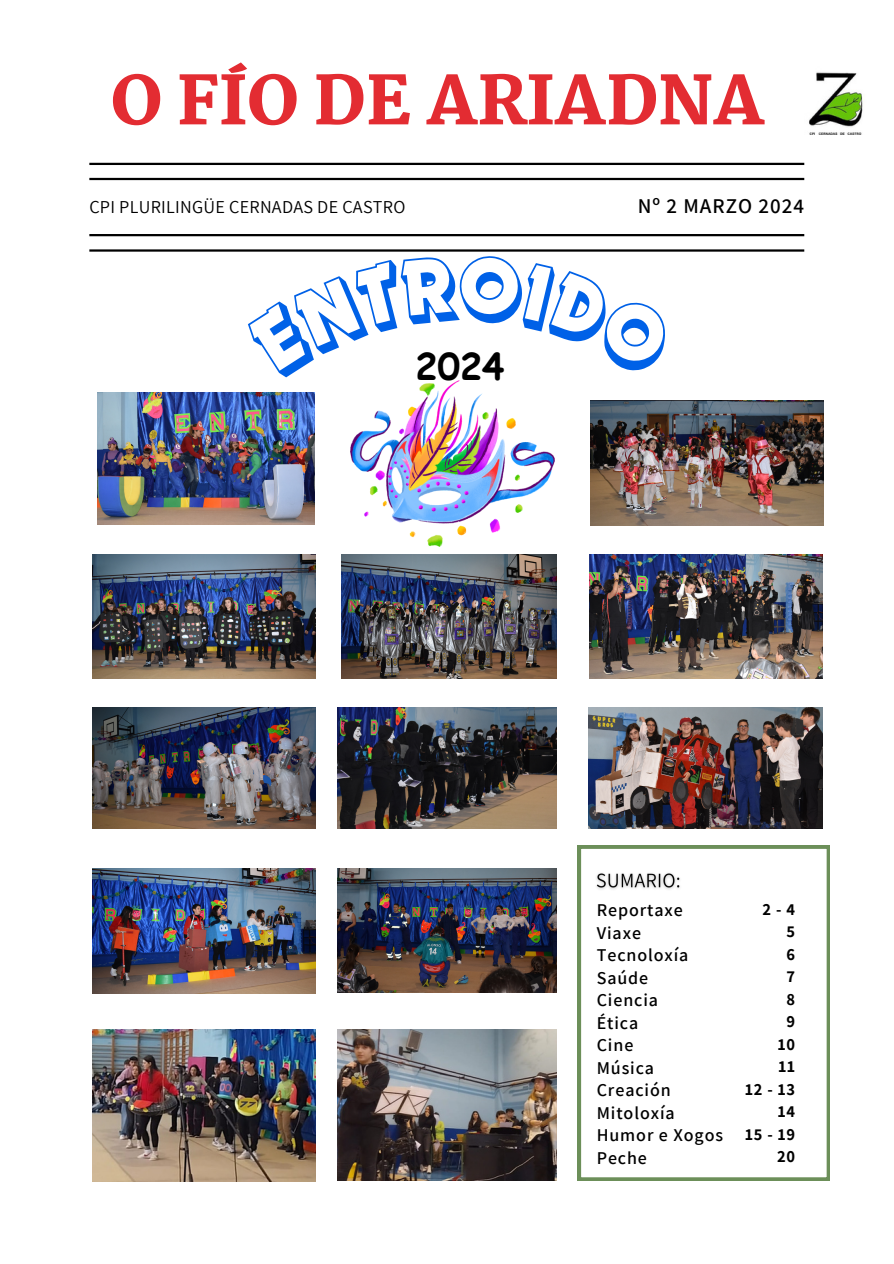
<style>
.page{position:relative;width:894px;height:1264px;background:#fff}
.page>*{position:absolute;margin:0;border:0;box-sizing:border-box;transform-origin:0 0}
.t1{font:800 66px "Martel";color:#e32c32}
.t2{font:700 36.3px "Comic Sans MS";color:#000}
.t3{font:600 21px "Assistant";letter-spacing:.05em;color:#000}
.t4{font:18.15px "Assistant";letter-spacing:.015em;color:#000}
.t5{font:600 18px "Assistant";letter-spacing:.05em;color:#000}
.t6{font:700 16.5px "Assistant";letter-spacing:.05em;color:#000}
</style>
<div class="page">
<hr style="left:89px;top:249px;width:715px;height:3px;background:#000">
<hr style="left:89px;top:234px;width:715px;height:2px;background:#000">
<hr style="left:89px;top:163px;width:715px;height:2px;background:#000">
<hr style="left:89px;top:178px;width:715px;height:2px;background:#000">
<img style="left:809px;top:72px;width:54px;height:62px">
<img style="left:337px;top:868px;width:219px;height:124px">
<img style="left:92px;top:868px;width:223px;height:125px">
<img style="left:588px;top:707px;width:234px;height:121px">
<img style="left:337px;top:707px;width:219px;height:121px">
<img style="left:589px;top:554px;width:233px;height:125px">
<img style="left:341px;top:554px;width:215px;height:125px">
<img style="left:92px;top:554px;width:223px;height:125px">
<img style="left:590px;top:400px;width:233px;height:125px">
<img style="left:92px;top:707px;width:223px;height:121px">
<img style="left:98px;top:393px;width:217px;height:131px">
<img style="left:92px;top:1029px;width:223px;height:151px">
<img style="left:337px;top:1029px;width:219px;height:151px">
<svg style="left:577px;top:845px;width:252px;height:335px"></svg>
<img style="left:590px;top:866px;width:97px;height:29px">
<img style="left:351px;top:381px;width:203px;height:165px">
<p class="t1" style="left:111px;top:63px;width:655px">O FÍO DE ARIADNA</p>
<p class="t4" style="left:89px;top:194px;width:317px">CPI PLURILINGÜE CERNADAS DE CASTRO</p>
<p class="t3" style="left:637px;top:192px;width:168px">Nº 2 MARZO 2024</p>
<h2 class="t2" style="left:415px;top:340px;width:90px">2024</h2>
<p class="t5" style="left:596px;top:898px;width:88px">Reportaxe</p>
<p class="t5" style="left:596px;top:920px;width:46px">Viaxe</p>
<p class="t5" style="left:596px;top:943px;width:93px">Tecnoloxía</p>
<p class="t5" style="left:596px;top:965px;width:53px">Saúde</p>
<p class="t5" style="left:596px;top:988px;width:63px">Ciencia</p>
<p class="t5" style="left:596px;top:1010px;width:43px">Ética</p>
<p class="t5" style="left:596px;top:1033px;width:38px">Cine</p>
<p class="t5" style="left:596px;top:1055px;width:59px">Música</p>
<p class="t5" style="left:596px;top:1078px;width:76px">Creación</p>
<p class="t5" style="left:596px;top:1100px;width:79px">Mitoloxía</p>
<p class="t5" style="left:596px;top:1123px;width:128px">Humor e Xogos</p>
<p class="t5" style="left:596px;top:1145px;width:52px">Peche</p>
<p class="t6" style="left:762px;top:897px;width:34px">2-4</p>
<p class="t6" style="left:786px;top:920px;width:10px">5</p>
<p class="t6" style="left:786px;top:942px;width:10px">6</p>
<p class="t6" style="left:786px;top:965px;width:10px">7</p>
<p class="t6" style="left:786px;top:987px;width:10px">8</p>
<p class="t6" style="left:786px;top:1010px;width:10px">9</p>
<p class="t6" style="left:777px;top:1032px;width:19px">10</p>
<p class="t6" style="left:778px;top:1055px;width:18px">11</p>
<p class="t6" style="left:745px;top:1077px;width:51px">12 - 13</p>
<p class="t6" style="left:777px;top:1100px;width:19px">14</p>
<p class="t6" style="left:745px;top:1122px;width:51px">15 - 19</p>
<p class="t6" style="left:776px;top:1145px;width:20px">20</p>
</div>
